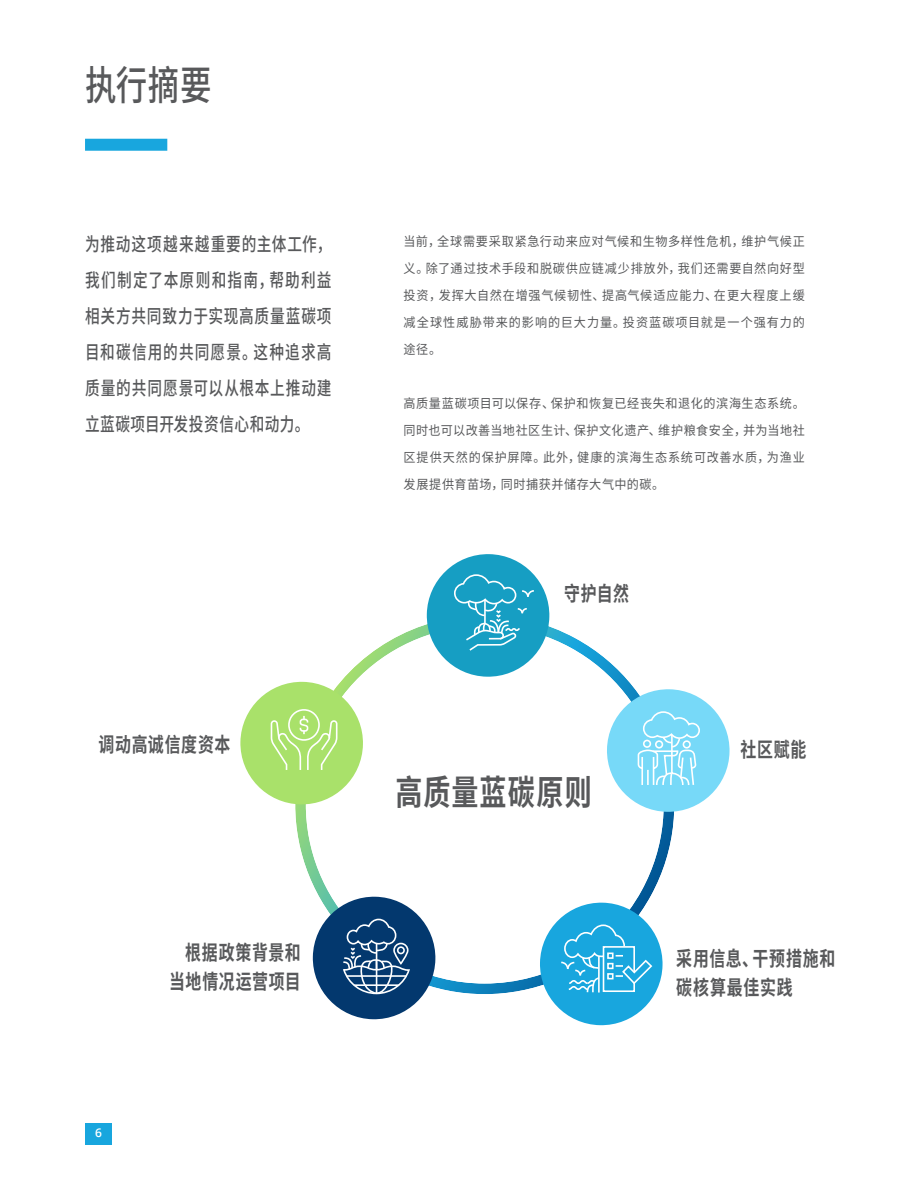
<style>
.page{position:relative;width:918px;height:1188px;background:#fff}
.page>*{position:absolute;margin:0;border:0;box-sizing:border-box;transform-origin:0 0}
.t1{font:500 40.5px "Noto Sans CJ Ksc";color:#58595b;scale:.78 1}
.t2{font:700 34.8px "Noto Sans CJ Ksc";letter-spacing:.04em;color:#58595b;scale:.78 1}
.t3{font:700 20.55px/29.1px "Noto Sans CJ Ksc";letter-spacing:.045em;color:#58595b;scale:.78 1}
.t4{font:500 18.9px/36px "Noto Sans CJ Ksc";letter-spacing:.055em;color:#58595b;text-align:justify;scale:.78 1}
.t5{font:12.9px/27px "Noto Sans CJ Ksc";letter-spacing:.075em;color:#58595b;text-align:justify;scale:.94 1}
.t6{font:600 12px "Open Sans";color:#fff}
</style>
<div class="page">
<div style="left:85px;top:139px;width:82px;height:12px;background:#18a6de"></div>
<svg style="left:240px;top:554px;width:490px;height:471px"></svg>
<div style="left:607px;top:953px;width:7px;height:6px;border:2px solid #fff"></div>
<div style="left:607px;top:963px;width:7px;height:6px;border:2px solid #fff"></div>
<div style="left:607px;top:973px;width:7px;height:6px;border:2px solid #fff"></div>
<hr style="left:598px;top:956px;width:2px;height:37px;background:#fff">
<div style="left:85px;top:1123px;width:27px;height:22px;background:#18a6de"></div>
<h1 class="t1" style="left:85px;top:63px;width:164px">执行摘要</h1>
<h3 class="t4" style="left:85px;top:227px;width:318px">为推动这项越来越重要的主体工作，我们制定了本原则和指南，帮助利益相关方共同致力于实现高质量蓝碳项目和碳信用的共同愿景。这种追求高质量的共同愿景可以从根本上推动建立蓝碳项目开发投资信心和动力。</h3>
<h3 class="t3" style="left:99px;top:730px;width:171px">调动高诚信度资本</h3>
<p class="t6" style="left:95px;top:1126px;width:8px">6</p>
<h3 class="t3" style="left:169px;top:938px;width:170px;text-align:right">根据政策背景和当地情况运营项目</h3>
<p class="t5" style="left:404px;top:228px;width:429px">当前，全球需要采取紧急行动来应对气候和生物多样性危机，维护气候正义。除了通过技术手段和脱碳供应链减少排放外，我们还需要自然向好型投资，发挥大自然在增强气候韧性、提高气候适应能力、在更大程度上缓减全球性威胁带来的影响的巨大力量。投资蓝碳项目就是一个强有力的途径。</p>
<p class="t5" style="left:404px;top:390px;width:429px">高质量蓝碳项目可以保存、保护和恢复已经丧失和退化的滨海生态系统。同时也可以改善当地社区生计、保护文化遗产、维护粮食安全，并为当地社区提供天然的保护屏障。此外，健康的滨海生态系统可改善水质，为渔业发展提供育苗场，同时捕获并储存大气中的碳。</p>
<h3 class="t3" style="left:564px;top:580px;width:85px">守护自然</h3>
<h2 class="t2" style="left:396px;top:773px;width:253px">高质量蓝碳原则</h2>
<h3 class="t3" style="left:741px;top:736px;width:86px">社区赋能</h3>
<h3 class="t3" style="left:676px;top:944px;width:206px">采用信息、干预措施和碳核算最佳实践</h3>
</div>
